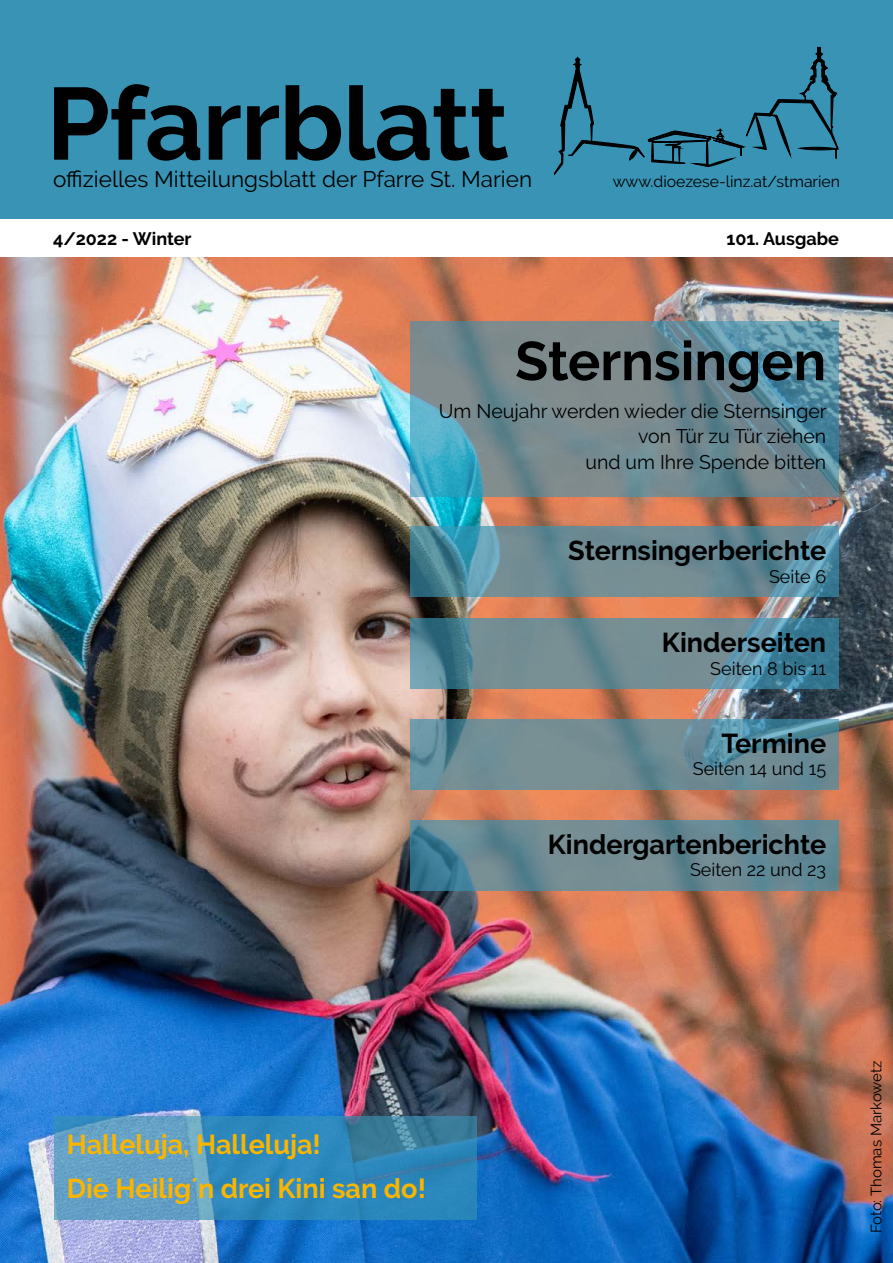
<style>
.page{position:relative;width:893px;height:1263px;background:#fff}
.page>*{position:absolute;margin:0;border:0;box-sizing:border-box;transform-origin:0 0}
.t1{font:700 102px "Raleway";letter-spacing:-.01em;color:#000}
.t2{font:700 54.6px "Raleway";color:#000}
.t3{font:700 27.3px "Raleway";color:#000}
.t4{font:700 27.3px/43.5px "Raleway";color:#f9b500}
.t5{font:22.5px "Raleway";color:#000}
.t6{font:19.65px/25.5px "Raleway";color:#000;text-align:right}
.t7{font:18.15px "Raleway";color:#000}
.t8{font:700 18px "Raleway";color:#000}
.t9{font:15.75px "Raleway";color:#000}
.t10{font:15px "Raleway";color:#000}
</style>
<div class="page">
<div style="left:0;top:0;width:893px;height:219px;background:#3893b4"></div>
<svg style="left:554px;top:46px;width:285px;height:130px"></svg>
<img style="left:0;top:257px;width:893px;height:1006px">
<svg style="left:410px;top:526px;width:429px;height:71px;background:#628a97"></svg>
<svg style="left:410px;top:618px;width:429px;height:71px;background:#628895"></svg>
<svg style="left:410px;top:719px;width:429px;height:71px;background:#698c96"></svg>
<svg style="left:410px;top:820px;width:429px;height:70px;background:#648792"></svg>
<svg style="left:54px;top:1116px;width:422px;height:103px;background:#418fbb"></svg>
<svg style="left:410px;top:321px;width:429px;height:175px;background:#6c8c96"></svg>
<h1 class="t1" style="left:47px;top:66px;width:464px">Pfarrblatt</h1>
<p class="t5" style="left:53px;top:166px;width:481px">offizielles Mitteilungsblatt der Pfarre St. Marien</p>
<p class="t9" style="left:613px;top:172px;width:229px">www.dioezese-linz.at/stmarien</p>
<p class="t8" style="left:53px;top:228px;width:140px">4/2022 - Winter</p>
<p class="t8" style="left:726px;top:228px;width:114px">101. Ausgabe</p>
<h2 class="t2" style="left:515px;top:330px;width:313px">Sternsingen</h2>
<p class="t6" style="left:439px;top:398px;width:389px">Um Neujahr werden wieder die Sternsinger von Tür zu Tür ziehen<br>und um Ihre Spende bitten</p>
<h3 class="t3" style="left:568px;top:535px;width:259px">Sternsingerberichte</h3>
<p class="t7" style="left:769px;top:566px;width:59px">Seite 6</p>
<h3 class="t3" style="left:662px;top:627px;width:166px">Kinderseiten</h3>
<p class="t7" style="left:710px;top:658px;width:117px">Seiten 8 bis 11</p>
<h3 class="t3" style="left:721px;top:728px;width:106px">Termine</h3>
<p class="t7" style="left:693px;top:758px;width:135px">Seiten 14 und 15</p>
<h3 class="t3" style="left:548px;top:828px;width:280px">Kindergartenberichte</h3>
<p class="t7" style="left:690px;top:859px;width:138px">Seiten 22 und 23</p>
<h3 class="t4" style="left:67px;top:1123px;width:361px">Halleluja, Halleluja!<br>Die Heilig´n drei Kini san do!</h3>
<p class="t10" style="left:867px;top:1233px;width:174px;rotate:-90deg">Foto: Thomas Markowetz</p>
</div>
